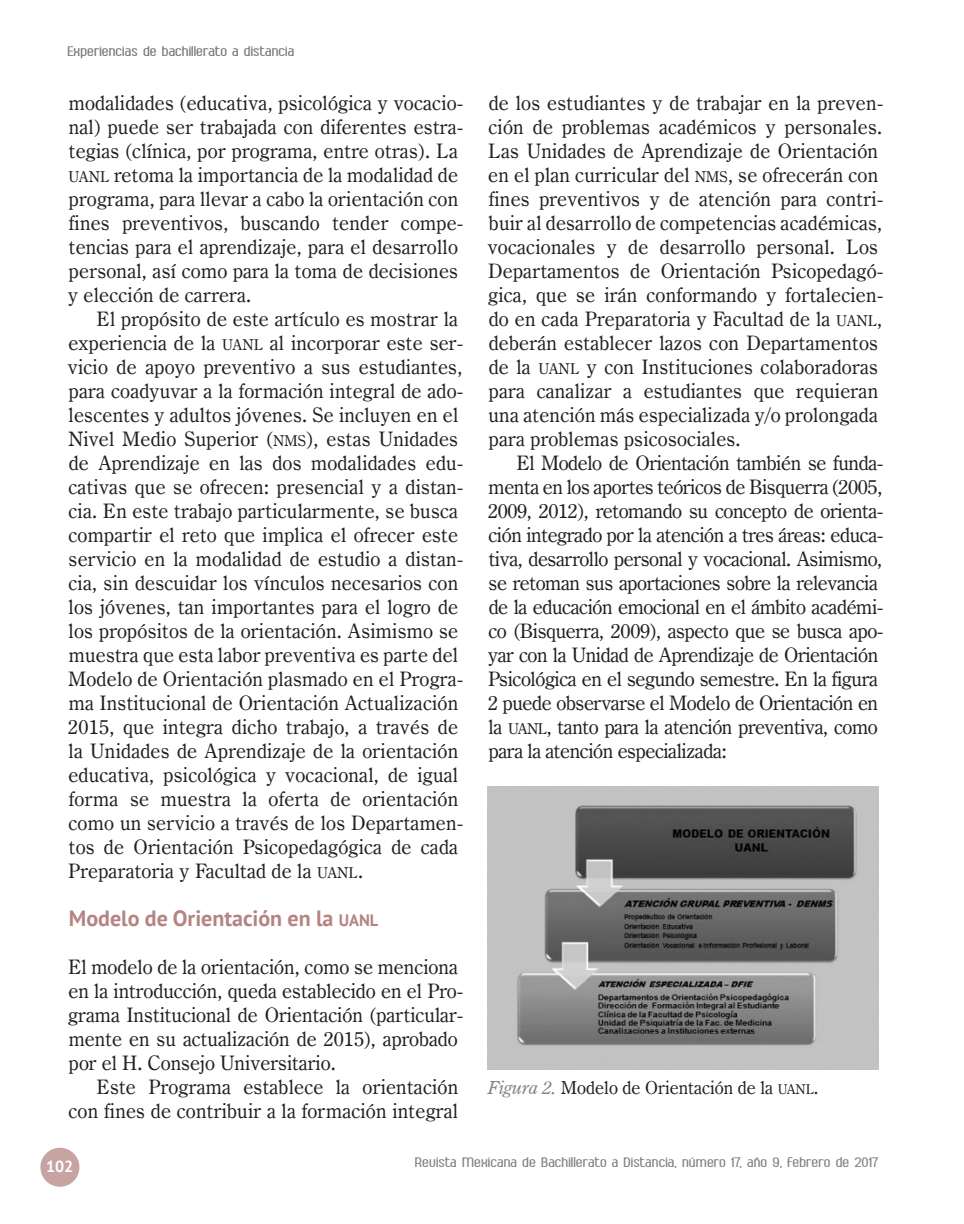
<style>
.page{position:relative;width:964px;height:1224px;background:#fff}
.page>*{position:absolute;margin:0;border:0;box-sizing:border-box;transform-origin:0 0}
.SUBTITULO_1{font:700 22px "PT Sans";color:#b58482}
.TEXTO2{font:20px/24px "Century Oldstyle BT";letter-spacing:.01em;color:#231f20}
.TEXTO2-2{font:20px/24px "Century Oldstyle BT";letter-spacing:-.02em;color:#231f20}
.TEXTO1{font:20px/24px "Century Oldstyle BT";color:#231f20}
.FIGURA_TIT{font:18px "Century Oldstyle BT";color:#231f20}
.t1{font:700 16px "Ambrosia";color:#808285}
.t2{font:700 16px "Ambrosia";color:#76787b}
.t3{font:700 16px "PT Sans";color:#fff}
.s1{font-size:15px}
.s2{font-size:16.4px}
.s3{font-style:italic;color:#808285}
.s4{font-size:13.6px}
.s5{font-style:inherit}
</style>
<div class="page">
<div style="left:40px;top:1148px;width:39px;height:39px;background:#c7a3a1;border-radius:50%"></div>
<img style="left:488px;top:787px;width:391px;height:283px">
<p class="t2" style="left:68px;top:44px;width:228px">Experiencias de bachillerato a distancia</p>
<p class="TEXTO2" style="left:68px;top:91px;width:397px">modalidades (educativa, psicológica y vocacio&shy;nal) puede ser trabajada con diferentes estra&shy;tegias (clínica, por programa, entre otras). La <span class="s1">UANL</span> retoma la importancia de la modalidad de programa, para llevar a cabo la orientación con fines preventivos, buscando tender compe&shy;tencias para el aprendizaje, para el desarrollo personal, así como para la toma de decisiones y elección de carrera.</p>
<p class="TEXTO2" style="left:68px;top:307px;width:397px;text-indent:29px">El propósito de este artículo es mostrar la experiencia de la <span class="s1">UANL</span> al incorporar este ser&shy;vicio de apoyo preventivo a sus estudiantes, para coadyuvar a la formación integral de ado&shy;lescentes y adultos jóvenes. Se incluyen en el Nivel Medio Superior (<span class="s1">NMS</span>), estas Unidades de Aprendizaje en las dos modalidades edu&shy;cativas que se ofrecen: presencial y a distan&shy;cia. En este trabajo particularmente, se busca compartir el reto que implica el ofrecer este servicio en la modalidad de estudio a distan&shy;cia, sin descuidar los vínculos necesarios con los jóvenes, tan importantes para el logro de los propósitos de la orientación. Asimismo se muestra que esta labor preventiva es parte del Modelo de Orientación plasmado en el Progra&shy;ma Institucional de Orientación Actualización 2015, que integra dicho trabajo, a través de la Unidades de Aprendizaje de la orientación educativa, psicológica y vocacional, de igual forma se muestra la oferta de orientación como un servicio a través de los Departamen&shy;tos de Orientación Psicopedagógica de cada Preparatoria y Facultad de la <span class="s1">UANL</span>.</p>
<p class="SUBTITULO_1" style="left:69px;top:904px;width:311px">Modelo de Orientación en la <span class="s2">UANL</span></p>
<p class="TEXTO1" style="left:68px;top:955px;width:397px">El modelo de la orientación, como se menciona en la introducción, queda establecido en el Pro&shy;grama Institucional de Orientación (particular&shy;mente en su actualización de 2015), aprobado por el H. Consejo Universitario.</p>
<p class="TEXTO2" style="left:69px;top:1075px;width:391px;text-align:right">Este Programa establece la orientación con fines de contribuir a la formación integral</p>
<p class="TEXTO2" style="left:488px;top:91px;width:397px">de los estudiantes y de trabajar en la preven&shy;ción de problemas académicos y personales.<br>Las Unidades de Aprendizaje de Orientación en el plan curricular del <span class="s1">NMS</span>, se ofrecerán con fines preventivos y de atención para contri&shy;buir al desarrollo de competencias académicas, vocacionales y de desarrollo personal. Los Departamentos de Orientación Psicopedagó&shy;gica, que se irán conformando y fortalecien&shy;do en cada Preparatoria y Facultad de la <span class="s1">UANL</span>, deberán establecer lazos con Departamentos de la <span class="s1">UANL</span> y con Instituciones colaboradoras para canalizar a estudiantes que requieran una atención más especializada y/o prolongada para problemas psicosociales.</p>
<p class="TEXTO2-2" style="left:488px;top:451px;width:397px;text-indent:28px">El Modelo de Orientación también se funda&shy;menta en los aportes teóricos de Bisquerra (2005, 2009, 2012), retomando su concepto de orienta&shy;ción integrado por la atención a tres áreas: educa&shy;tiva, desarrollo personal y vocacional. Asimismo, se retoman sus aportaciones sobre la relevancia de la educación emocional en el ámbito académi&shy;co (Bisquerra, 2009), aspecto que se busca apo&shy;yar con la Unidad de Aprendizaje de Orientación Psicológica en el segundo semestre. En la figura 2 puede observarse el Modelo de Orientación en la <span class="s1">UANL</span>, tanto para la atención preventiva, como para la atención especializada:</p>
<p class="FIGURA_TIT" style="left:488px;top:1077px;width:331px"><span class="s3">Figura 2.</span> Modelo de Orientación de la <span class="s4">UANL</span><span class="s5">.</span></p>
<p class="t3" style="left:46px;top:1155px;width:29px">102</p>
<p class="t1" style="left:416px;top:1155px;width:465px">Revista Mexicana de Bachillerato a Distancia, número 17, año 9, febrero de 2017</p>
</div>
